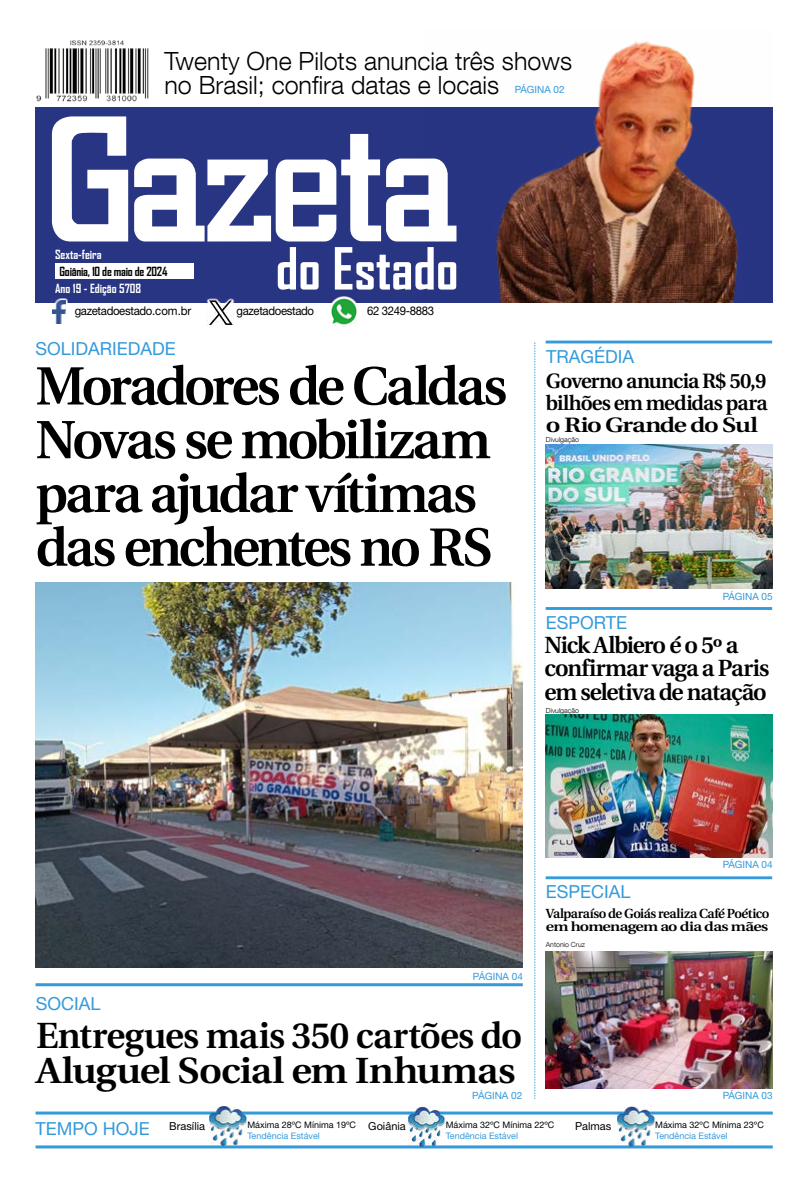
<style>
.page{position:relative;width:808px;height:1191px;background:#fff}
.page>*{position:absolute;margin:0;border:0;box-sizing:border-box;transform-origin:0 0}
.t1{font:700 55.6px "Agency FB";color:#fff}
.t2{font:600 53.7px/53.7px "Utopia";letter-spacing:-.05em;color:#000}
.t3{font:600 36.3px/35.3px "Utopia";letter-spacing:-.025em;color:#000}
.t4{font:300 25.1px/24.6px "Helvetica Neue LT Com";color:#000}
.t5{font:600 23.4px/23.4px "Utopia";letter-spacing:-.045em;color:#000}
.t6{font:600 20.7px/22.1px "Utopia";letter-spacing:-.045em;color:#000;text-align:justify}
.t7{font:18px "Helvetica Neue LT Std";color:#349ada}
.t8{font:600 13.2px/13.2px "Utopia";letter-spacing:-.04em;color:#000}
.t9{font:700 12.1px "Agency FB";color:#fff}
.t10{font:700 12.1px "Agency FB";letter-spacing:-.02em;color:#000}
.t11{font:12px "Helvetica Neue LT Std";letter-spacing:-.03em;color:#000;scale:.95 1}
.t12{font:11px "Helvetica Neue LT Std";color:#000}
.t13{font:10px "Helvetica Neue LT Std";color:#349ada}
.t14{font:9px "Helvetica Neue LT Std";color:#000}
.t15{font:9px "Helvetica Neue LT Std";color:#349ada}
.t16{font:300 7px "Helvetica Neue LT Com";color:#000}
.s1{font-size:11px}
</style>
<div class="page">
<div style="left:35px;top:107px;width:737px;height:196px;background:#283583"></div>
<svg style="left:52px;top:116px;width:76px;height:125px"></svg>
<svg style="left:134px;top:134px;width:289px;height:107px"></svg>
<div style="left:55px;top:263px;width:138px;height:16px;background:#fff"></div>
<svg style="left:56px;top:298px;width:11px;height:16px"></svg>
<img style="left:52px;top:300px;width:13px;height:24px">
<img style="left:36px;top:40px;width:112px;height:62px">
<img style="left:329px;top:296px;width:28px;height:30px">
<img style="left:423px;top:41px;width:350px;height:262px">
<div style="left:206px;top:298px;width:29px;height:29px;background:#fff"></div>
<img style="left:206px;top:299px;width:28px;height:26px">
<div style="left:163px;top:50px;width:410px;height:48px;background:#fff"></div>
<hr style="left:36px;top:1111px;width:737px;height:3px;background:#349ada">
<hr style="left:36px;top:1145px;width:737px;height:3px;background:#349ada">
<img style="left:408px;top:1106px;width:38px;height:42px">
<img style="left:210px;top:1106px;width:37px;height:40px">
<img style="left:618px;top:1106px;width:37px;height:40px">
<img style="left:36px;top:582px;width:487px;height:385px">
<hr style="left:546px;top:607px;width:226px;height:3px;background:#349ada">
<hr style="left:546px;top:340px;width:226px;height:3px;background:#349ada">
<hr style="left:546px;top:876px;width:226px;height:3px;background:#349ada">
<hr style="left:36px;top:983px;width:487px;height:3px;background:#349ada">
<svg style="left:535px;top:342px;width:1px;height:757px"></svg>
<img style="left:546px;top:444px;width:227px;height:145px">
<img style="left:546px;top:714px;width:227px;height:143px">
<img style="left:546px;top:951px;width:227px;height:137px">
<h3 class="t4" style="left:164px;top:48px;width:409px">Twenty One Pilots anuncia três shows no Brasil; confira datas e locais</h3>
<p class="t13" style="left:515px;top:84px;width:51px">PÁGINA 02</p>
<h1 class="t1" style="left:276px;top:234px;width:184px">do Estado</h1>
<h3 class="t9" style="left:55px;top:247px;width:48px">Sexta-feira</h3>
<h3 class="t10" style="left:60px;top:264px;width:109px">Goiânia, 10 de maio de 2024</h3>
<h3 class="t9" style="left:55px;top:281px;width:88px">Ano 19 - Edição 5708</h3>
<h3 class="t11" style="left:75px;top:304px;width:124px">gazetadoestado.com.br</h3>
<h3 class="t11" style="left:236px;top:304px;width:83px">gazetadoestado</h3>
<h3 class="t11" style="left:367px;top:303px;width:72px">62 3249-8883</h3>
<h3 class="t7" style="left:36px;top:338px;width:142px">SOLIDARIEDADE</h3>
<h2 class="t2" style="left:36px;top:360px;width:473px">Moradores de Caldas<br>Novas se mobilizam para ajudar vítimas das enchentes no RS</h2>
<h3 class="t7" style="left:546px;top:346px;width:89px">TRAGÉDIA</h3>
<h3 class="t6" style="left:546px;top:370px;width:223px">Governo anuncia R$ 50,9 bilhões em medidas para o Rio Grande do Sul</h3>
<p class="t16" style="left:546px;top:435px;width:35px">Divulgação</p>
<h3 class="t7" style="left:546px;top:612px;width:83px">ESPORTE</h3>
<p class="t13" style="left:723px;top:590px;width:51px">PÁGINA 05</p>
<h3 class="t5" style="left:544px;top:633px;width:227px">Nick Albiero é o 5º a confirmar vaga a Paris em seletiva de natação</h3>
<p class="t16" style="left:546px;top:706px;width:35px">Divulgação</p>
<p class="t13" style="left:473px;top:970px;width:51px">PÁGINA 04</p>
<h3 class="t7" style="left:36px;top:993px;width:66px">SOCIAL</h3>
<h3 class="t3" style="left:36px;top:1018px;width:488px">Entregues mais 350 cartões do<br>Aluguel Social em Inhumas</h3>
<p class="t13" style="left:472px;top:1089px;width:52px">PÁGINA 02</p>
<h3 class="t7" style="left:546px;top:881px;width:86px">ESPECIAL</h3>
<p class="t13" style="left:723px;top:858px;width:51px">PÁGINA 04</p>
<h3 class="t8" style="left:546px;top:906px;width:225px">Valparaíso de Goiás realiza Café Poético em homenagem ao dia das mães</h3>
<p class="t16" style="left:546px;top:940px;width:41px">Antonio Cruz</p>
<p class="t13" style="left:723px;top:1089px;width:51px">PÁGINA 03</p>
<h3 class="t7" style="left:36px;top:1117px;width:171px">TEMPO HOJE <sup>Brasília</sup></h3>
<p class="t14" style="left:247px;top:1119px;width:160px">Máxima 28ºC Mínima 19ºC <span class="s1">Goiânia</span></p>
<p class="t12" style="left:575px;top:1119px;width:38px">Palmas</p>
<p class="t15" style="left:247px;top:1130px;width:74px">Tendência Estável</p>
<p class="t14" style="left:446px;top:1119px;width:110px">Máxima 32ºC Mínima 22ºC</p>
<p class="t15" style="left:446px;top:1130px;width:74px">Tendência Estável</p>
<p class="t14" style="left:655px;top:1119px;width:110px">Máxima 32ºC Mínima 23ºC</p>
<p class="t15" style="left:655px;top:1130px;width:74px">Tendência Estável</p>
</div>
